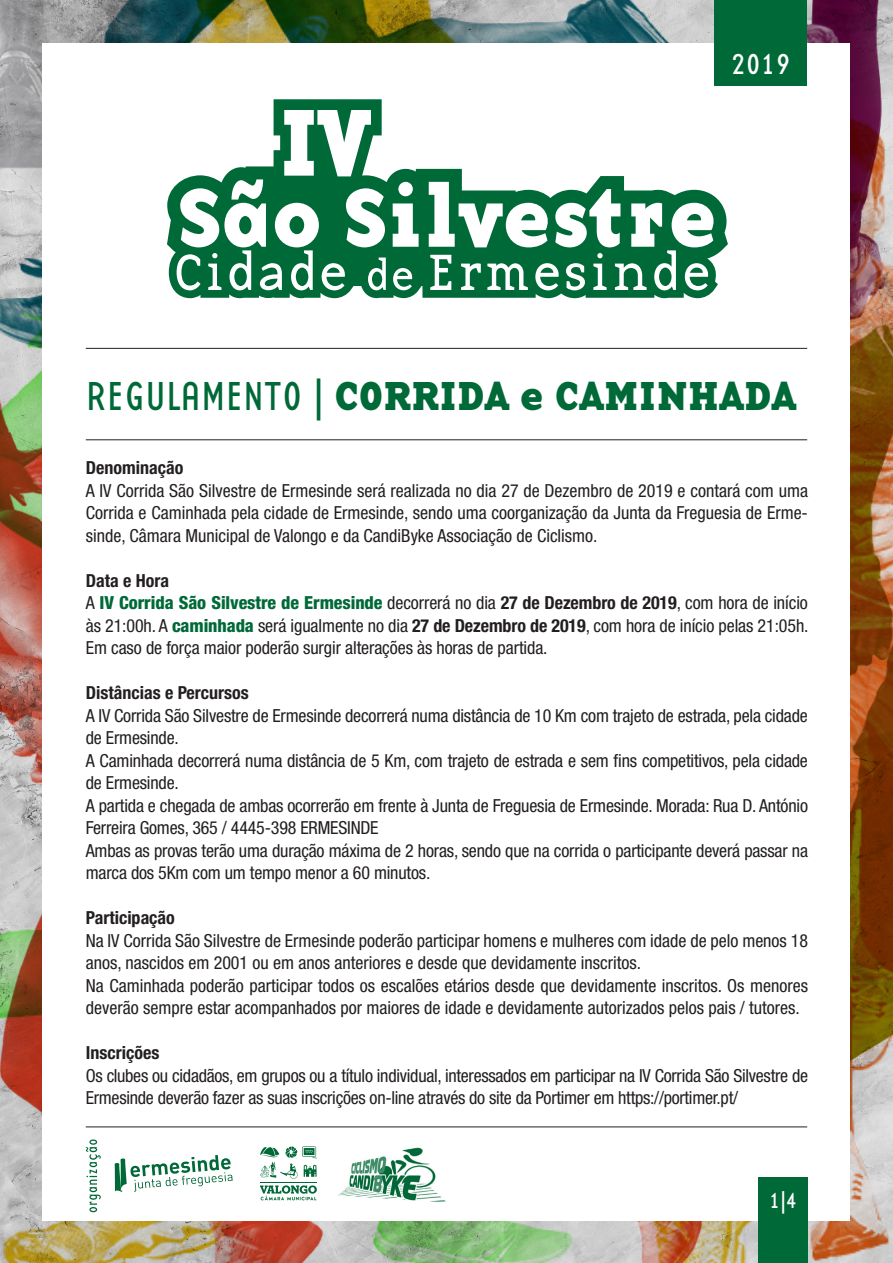
<style>
.page{position:relative;width:893px;height:1263px;background:#fff}
.page>*{position:absolute;margin:0;border:0;box-sizing:border-box;transform-origin:0 0}
.t1{font:42px "Base Twelve Serif B";color:#006938}
.t2{font:30px "Base Twelve Sans";color:#fff}
.t3{font:22.5px "Base Twelve Sans";color:#fff}
.t4{font:condensed 18px/22.5px "Helvetica Neue LT Std";letter-spacing:-.01em;color:#231f20}
.t5{font:700 condensed 18px "Helvetica Neue LT Std";color:#231f20}
.s1{font-family:"Base Twelve Sans"}
.s2{font-weight:800;color:#006938}
.s3{font-weight:700}
</style>
<div class="page">
<img style="left:808px;top:329px;width:85px;height:934px">
<img style="left:0;top:0;width:759px;height:1263px">
<img style="left:640px;top:0;width:253px;height:329px">
<div style="left:43px;top:43px;width:807px;height:1177px;background:#fff"></div>
<hr style="left:86px;top:1126px;width:721px;height:1px;background:#231f20">
<div style="left:714px;top:0;width:93px;height:85px;background:#006938"></div>
<hr style="left:86px;top:348px;width:721px;height:1px;background:#231f20">
<hr style="left:86px;top:439px;width:721px;height:1px;background:#231f20">
<div style="left:759px;top:1178px;width:49px;height:85px;background:#006938"></div>
<svg style="left:114px;top:1155px;width:119px;height:37px"></svg>
<svg style="left:260px;top:1146px;width:57px;height:33px"></svg>
<svg style="left:260px;top:1185px;width:57px;height:15px"></svg>
<hr style="left:260px;top:1182px;width:57px;height:1px;background:#006938">
<svg style="left:86px;top:1139px;width:15px;height:73px"></svg>
<img style="left:338px;top:1147px;width:108px;height:55px">
<svg style="left:167px;top:168px;width:561px;height:130px;fill:#006938"></svg>
<svg style="left:393px;top:182px;width:26px;height:65px"></svg>
<svg style="left:393px;top:268px;width:20px;height:22px"></svg>
<svg style="left:429px;top:182px;width:289px;height:108px"></svg>
<svg style="left:177px;top:99px;width:209px;height:191px"></svg>
<p class="t2" style="left:731px;top:46px;width:61px">2019</p>
<p class="t1" style="left:86px;top:366px;width:712px"><span class="s1">REGULAMENTO |</span> CORRIDA e CAMINHADA</p>
<p class="t5" style="left:86px;top:457px;width:99px">Denominação</p>
<p class="t4" style="left:86px;top:479px;width:724px;text-align:justify">A IV Corrida São Silvestre de Ermesinde será realizada no dia 27 de Dezembro de 2019 e contará com uma Corrida e Caminhada pela cidade de Ermesinde, sendo uma coorganização da Junta da Freguesia de Erme&shy;sinde, Câmara Municipal de Valongo e da CandiByke Associação de Ciclismo.</p>
<p class="t5" style="left:86px;top:569px;width:85px">Data e Hora</p>
<p class="t4" style="left:86px;top:591px;width:724px;text-align:justify">A <span class="s2">IV Corrida São Silvestre de Ermesinde</span> decorrerá no dia <span class="s3">27 de Dezembro de 2019</span>, com hora de início às 21:00h. A <span class="s2">caminhada</span> será igualmente no dia <span class="s3">27 de Dezembro de 2019</span>, com hora de início pelas 21:05h.<br>Em caso de força maior poderão surgir alterações às horas de partida.</p>
<p class="t5" style="left:86px;top:682px;width:165px">Distâncias e Percursos</p>
<p class="t4" style="left:86px;top:704px;width:724px">A IV Corrida São Silvestre de Ermesinde decorrerá numa distância de 10 Km com trajeto de estrada, pela cidade de Ermesinde.</p>
<p class="t4" style="left:86px;top:749px;width:724px">A Caminhada decorrerá numa distância de 5 Km, com trajeto de estrada e sem fins competitivos, pela cidade de Ermesinde.</p>
<p class="t4" style="left:86px;top:794px;width:724px">A partida e chegada de ambas ocorrerão em frente à Junta de Freguesia de Ermesinde. Morada: Rua D. António<br>Ferreira Gomes, 365 / 4445-398 ERMESINDE</p>
<p class="t4" style="left:86px;top:839px;width:724px">Ambas as provas terão uma duração máxima de 2 horas, sendo que na corrida o participante deverá passar na marca dos 5Km com um tempo menor a 60 minutos.</p>
<p class="t5" style="left:86px;top:907px;width:91px">Participação</p>
<p class="t4" style="left:86px;top:929px;width:724px">Na IV Corrida São Silvestre de Ermesinde poderão participar homens e mulheres com idade de pelo menos 18 anos, nascidos em 2001 ou em anos anteriores e desde que devidamente inscritos.</p>
<p class="t4" style="left:86px;top:974px;width:724px">Na Caminhada poderão participar todos os escalões etários desde que devidamente inscritos. Os menores deverão sempre estar acompanhados por maiores de idade e devidamente autorizados pelos pais / tutores.</p>
<p class="t5" style="left:86px;top:1042px;width:75px">Inscrições</p>
<p class="t4" style="left:86px;top:1064px;width:724px">Os clubes ou cidadãos, em grupos ou a título individual, interessados em participar na IV Corrida São Silvestre de<br>Ermesinde deverão fazer as suas inscrições on-line através do site da Portimer em https://portimer.pt/</p>
<p class="t3" style="left:769px;top:1186px;width:30px">1|4</p>
</div>
